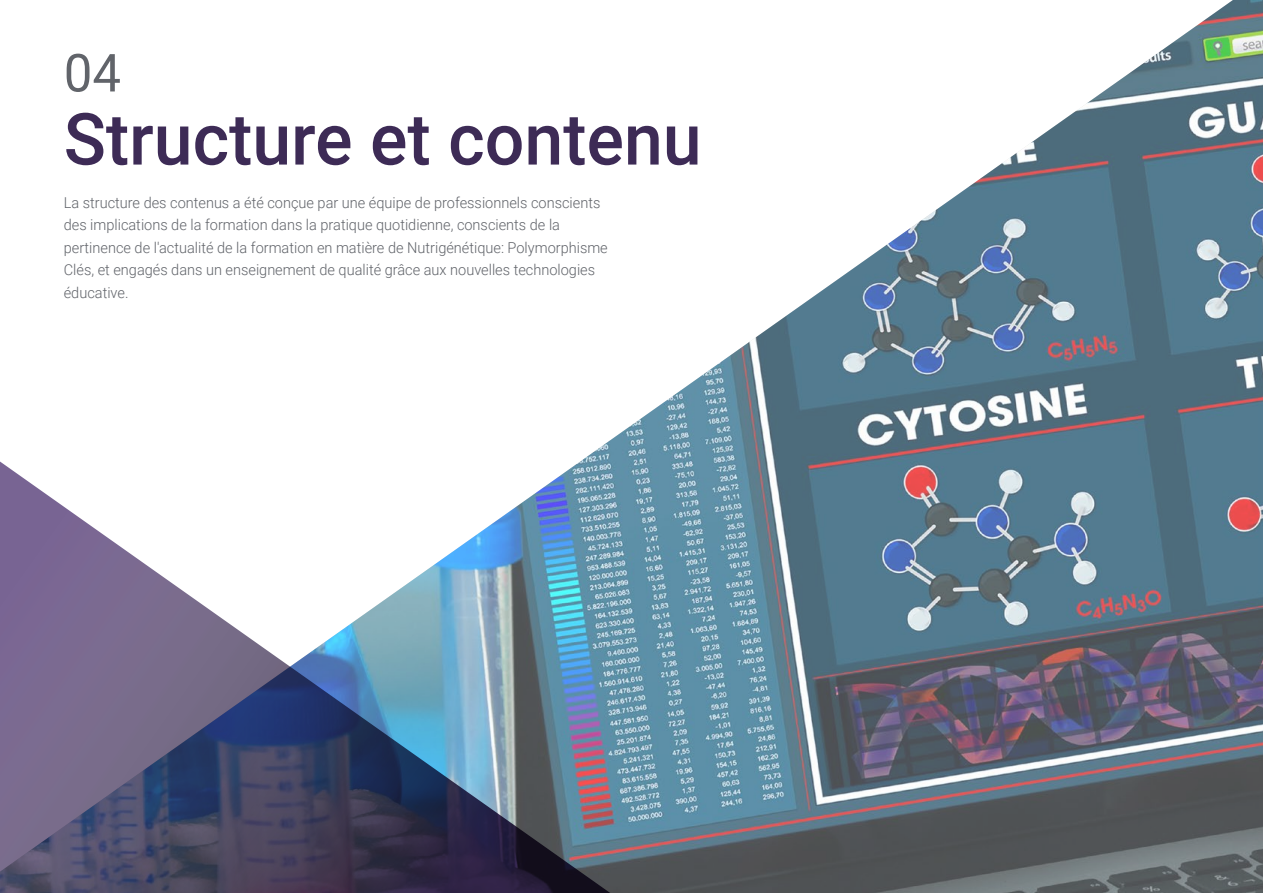
<style>
.page{position:relative;width:1263px;height:893px;background:#fff}
.page>*{position:absolute;margin:0;border:0;box-sizing:border-box;transform-origin:0 0}
.t1{font:500 72px "Roboto";color:#3d2b56}
.t2{font:52.5px "Roboto";color:#61646a}
.t3{font:300 15px/22.5px "Roboto";color:#61646a}
</style>
<div class="page">
<img style="left:602px;top:0;width:661px;height:893px">
<svg style="left:0;top:446px;width:640px;height:447px"></svg>
<h2 class="t2" style="left:64px;top:36px;width:59px">04</h2>
<h1 class="t1" style="left:64px;top:89px;width:639px">Structure et contenu</h1>
<p class="t3" style="left:64px;top:191px;width:545px">La structure des contenus a été conçue par une équipe de professionnels conscients des implications de la formation dans la pratique quotidienne, conscients de la pertinence de l'actualité de la formation en matière de Nutrigénétique: Polymorphisme Clés, et engagés dans un enseignement de qualité grâce aux nouvelles technologies éducative.</p>
</div>
